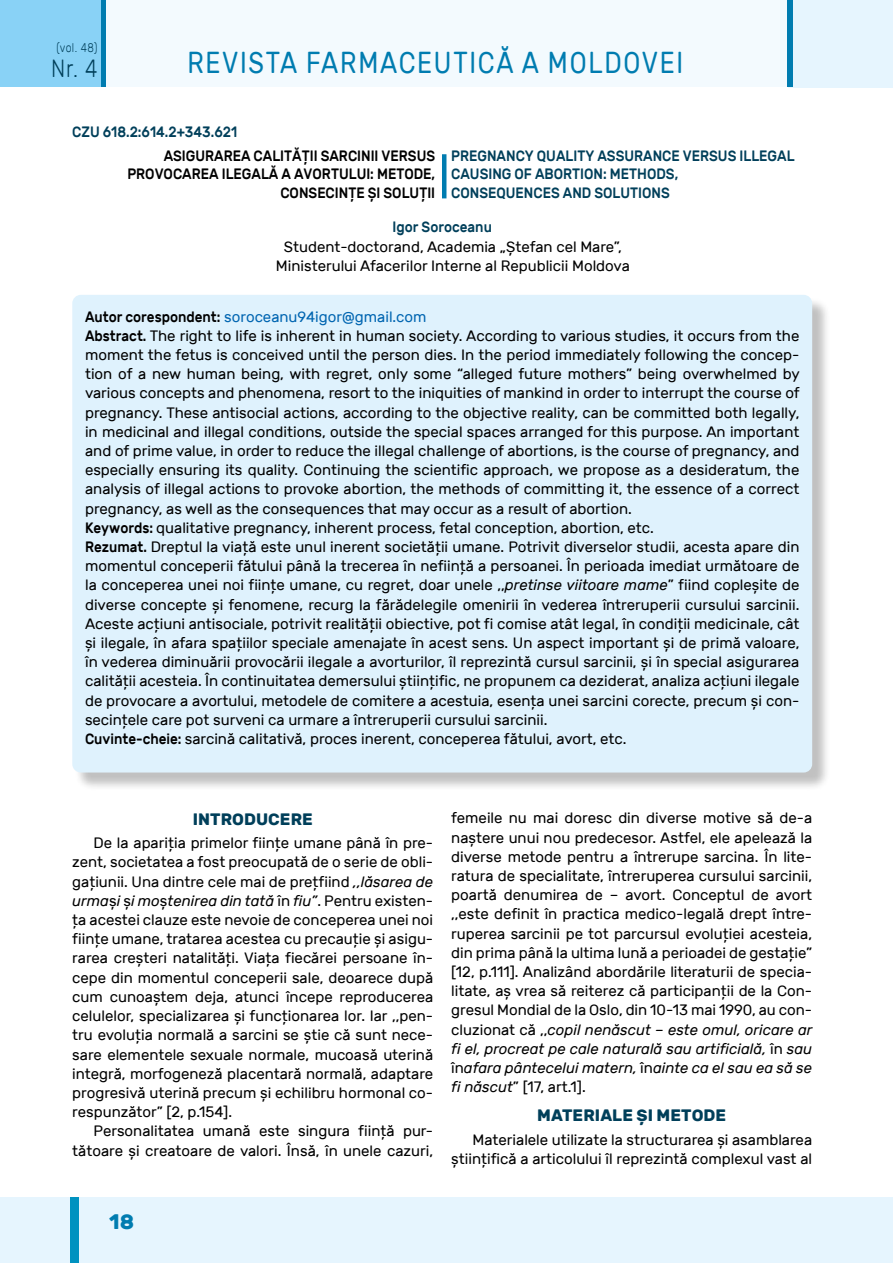
<style>
.page{position:relative;width:893px;height:1263px;background:#fff}
.page>*{position:absolute;margin:0;border:0;box-sizing:border-box;transform-origin:0 0}
.t1{font:30.3px "Rubik";letter-spacing:.07em;color:#007cb0;scale:.83 1}
.t2{font:300 24.9px "Rubik";color:#003f5a;scale:.83 1}
.t3{font:700 21px "Rubik";color:#007cb0}
.t4{font:700 16.5px "Rubik";letter-spacing:.005em;color:#003f5a}
.t5{font:15px/19.2px "Rubik";color:#000;text-align:justify}
.t6{font:500 15px/18.6px "Rubik";color:#003f5a;scale:.9 1}
.t7{font:500 15px/18.6px "Rubik";color:#000;text-align:right;scale:.9 1}
.t8{font:300 12.6px "Rubik";color:#003f5a;scale:.83 1}
.s1{font-weight:500}
.s2{color:#0065b1}
.s3{color:#050505}
.s4{font-style:italic}
</style>
<div class="page">
<div style="left:89px;top:0;width:716px;height:87px;background:#f3fafe"></div>
<div style="left:0;top:1197px;width:893px;height:66px;background:#e6f5fe"></div>
<div style="left:70px;top:1197px;width:8px;height:66px;background:#0092c0"></div>
<div style="left:788px;top:0;width:105px;height:87px;background:#e6f5fe"></div>
<div style="left:788px;top:0;width:5px;height:87px;background:#007cb0"></div>
<div style="left:101px;top:0;width:5px;height:87px;background:#007cb0"></div>
<div style="left:0;top:0;width:101px;height:87px;background:#89d2f6"></div>
<hr style="left:442px;top:154px;width:4px;height:44px;background:#007cb0">
<div style="left:75px;top:297px;width:756px;height:494px;background:#000;opacity:.25"></div>
<div style="left:72px;top:295px;width:740px;height:477px;background:#dff2fd;border-radius:9px"></div>
<p class="t8" style="left:57px;top:41px;width:51px">(vol. 48)</p>
<h2 class="t2" style="left:51px;top:55px;width:57px">Nr. 4</h2>
<h1 class="t1" style="left:187px;top:46px;width:599px">REVISTA FARMACEUTICĂ A MOLDOVEI</h1>
<p class="t6" style="left:72px;top:123px;width:185px">CZU 618.2:614.2+343.621</p>
<p class="t7" style="left:127px;top:147px;width:344px">ASIGURAREA CALITĂŢII SARCINII VERSUS<br>PROVOCAREA ILEGALĂ A AVORTULUI: METODE,<br>CONSECINŢE ȘI SOLUŢII</p>
<p class="t6" style="left:393px;top:218px;width:112px">Igor Soroceanu</p>
<p class="t5" style="left:276px;top:237px;width:356px;text-align:center">Student-doctorand, Academia „Ștefan cel Mare”,<br>Ministerului Afacerilor Interne al Republicii Moldova</p>
<p class="t5" style="left:85px;top:307px;width:716px;text-align:left"><span class="s1">Autor corespondent:</span> <span class="s2">soroceanu94igor@gmail.com<br></span><span class="s1">Abstract.</span> The right to life is inherent in human society. According to various studies, it occurs from the moment the fetus is <span class="s3">conceived</span> until the person dies. In the period immediately following the concep&shy;tion of a new human being, with regret, only some “alleged future mothers” being overwhelmed by various concepts and phenomena, resort to the iniquities of mankind in order to interrupt the course of pregnancy. These antisocial actions, according to the objective reality, can be committed both legally, in medicinal and illegal conditions, outside the special spaces arranged for this purpose. An important and of prime value, in order to reduce the illegal challenge of abortions, is the course of pregnancy, and especially ensuring its quality. Continuing the scientific approach, we propose as a desideratum, the analysis of illegal actions to provoke abortion, the methods of committing it, the essence of a correct pregnancy, as well as the consequences that may occur as a result of abortion.<br><span class="s1">Keywords:</span> qualitative pregnancy, inherent process, fetal conception, abortion, etc.<br><span class="s1">Rezumat.</span> Dreptul la viaţă este unul inerent societăţii umane. Potrivit diverselor studii, acesta apare din momentul conceperii fătului până la trecerea în nefiinţă a persoanei. În perioada imediat următoare de la conceperea unei noi fiinţe umane, cu regret, doar unele ,,<span class="s4">pretinse viitoare mame</span>” fiind copleșite de diverse concepte și fenomene, recurg la fărădelegile omenirii în vederea întreruperii cursului sarcinii.<br>Aceste acţiuni antisociale, potrivit realităţii obiective, pot fi comise atât legal, în condiţii medicinale, cât și ilegale, în afara spaţiilor speciale amenajate în acest sens. Un aspect important și de primă valoare, în vederea diminuării provocării ilegale a avorturilor, îl reprezintă cursul sarcinii, și în special asigurarea calităţii acesteia. În continuitatea demersului știinţific, ne propunem ca deziderat, analiza acţiuni ilegale de provocare a avortului, metodele de comitere a acestuia, esenţa unei sarcini corecte, precum și con&shy;secinţele care pot surveni ca urmare a întreruperii cursului sarcinii.<br><span class="s1">Cuvinte-cheie:</span> sarcină calitativă, proces inerent, conceperea fătului, avort, etc.</p>
<p class="t6" style="left:451px;top:147px;width:383px">PREGNANCY QUALITY ASSURANCE VERSUS ILLEGAL<br>CAUSING OF ABORTION: METHODS,<br>CONSEQUENCES AND SOLUTIONS</p>
<p class="t4" style="left:193px;top:809px;width:122px">INTRODUCERE</p>
<p class="t5" style="left:72px;top:834px;width:362px;text-indent:21px">De la apariţia primelor fiinţe umane până în pre&shy;zent, societatea a fost preocupată de o serie de obli&shy;gaţiunii. <span class="s3">Una</span> dintre cele mai de preţfiind <span class="s4">,,lăsarea de urma</span>ș<span class="s4">i</span> ș<span class="s4">i mo</span>ș<span class="s4">tenirea din tată</span> în <span class="s4">fiu”</span>. Pentru existen&shy;ţa acestei clauze este nevoie de conceperea unei noi fiinţe umane, tratarea acestea cu precauţie și asigu&shy;rarea creșteri natalităţi. Viaţa fiecărei persoane în&shy;cepe din momentul conceperii sale, deoarece după cum cunoaștem deja, atunci începe reproducerea celulelor, specializarea și funcţionarea lor. Iar ,,pen&shy;tru evoluţia normală a sarcini se știe că sunt nece&shy;sare elementele sexuale normale, mucoasă uterină integră, morfogeneză placentară normală, adaptare progresivă uterină precum și echilibru hormonal co&shy;respunzător” [2, p.154].</p>
<p class="t5" style="left:72px;top:1122px;width:362px;text-align:right">Personalitatea umană este singura fiinţă pur&shy;tătoare și creatoare de valori. Însă, în unele cazuri,</p>
<p class="t5" style="left:451px;top:809px;width:363px">femeile nu mai doresc din diverse motive să de-a naștere unui nou predecesor. Astfel, ele apelează la diverse metode pentru a întrerupe sarcina. În lite&shy;ratura de specialitate, întreruperea cursului sarcinii, poartă denumirea de – avort. Conceptul de avort ,,este definit în practica medico-legală drept între&shy;ruperea sarcinii pe tot parcursul evoluţiei acesteia, din prima până la ultima lună a perioadei de gestaţie” [12, p.111]. Analizând abordările literaturii de specia&shy;litate, aș vrea să reiterez că participanţii de la Con&shy;gresul Mondial de la Oslo, din 10-13 mai 1990, au con&shy;cluzionat că ,,<span class="s4">copil nenăscut – este omul, oricare ar fi el, procreat pe cale naturală sau artificială,</span> în <span class="s4">sau </span>în<span class="s4">afara pântecelui matern,</span> în<span class="s4">ainte ca el sau ea să se fi născut</span>” [17, art.1].</p>
<p class="t4" style="left:537px;top:1105px;width:190px">MATERIALE ȘI METODE</p>
<p class="t5" style="left:451px;top:1130px;width:362px;text-align:right">Materialele utilizate la structurarea și asamblarea știinţifică a articolului îl reprezintă complexul vast al</p>
<h3 class="t3" style="left:109px;top:1209px;width:26px">18</h3>
</div>
